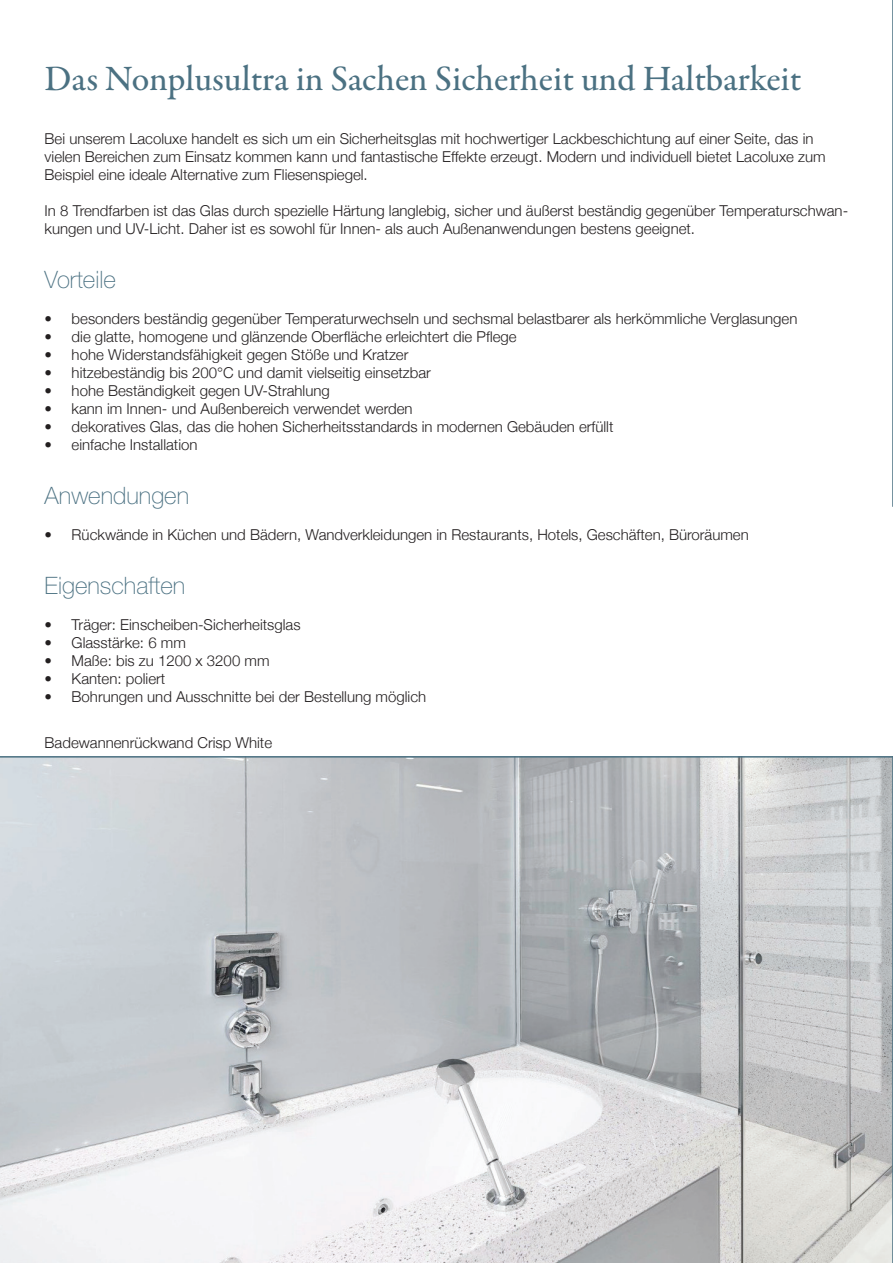
<style>
.page{position:relative;width:893px;height:1263px;background:#fff}
.page>*{position:absolute;margin:0;border:0;box-sizing:border-box;transform-origin:0 0}
.t1{font:500 36px "Garamond Premr Pro";color:#4b7182}
.t2{font:100 24px "Helvetica Neue LT Pro";color:#4b7182}
.t3{font:300 15px/18px "Helvetica Neue";color:#231f20}
</style>
<div class="page">
<img style="left:0;top:758px;width:892px;height:505px">
<hr style="left:0;top:756px;width:893px;height:2px;background:#4b7182">
<hr style="left:892px;top:0;width:1px;height:507px;background:#4b7182">
<hr style="left:892px;top:756px;width:1px;height:507px;background:#4b7182">
<h1 class="t1" style="left:45px;top:57px;width:758px">Das Nonplusultra in Sachen Sicherheit und Haltbarkeit</h1>
<p class="t3" style="left:45px;top:129px;width:782px">Bei unserem Lacoluxe handelt es sich um ein Sicherheitsglas mit hochwertiger Lackbeschichtung auf einer Seite, das in vielen Bereichen zum Einsatz kommen kann und fantastische Effekte erzeugt. Modern und individuell bietet Lacoluxe zum<br>Beispiel eine ideale Alternative zum Fliesenspiegel.</p>
<p class="t3" style="left:45px;top:201px;width:805px">In 8 Trendfarben ist das Glas durch spezielle Härtung langlebig, sicher und äußerst beständig gegenüber Temperaturschwan&shy;kungen und UV-Licht. Daher ist es sowohl für Innen- als auch Außenanwendungen bestens geeignet.</p>
<h2 class="t2" style="left:45px;top:266px;width:73px">Vorteile</h2>
<p class="t3" style="left:45px;top:309px;width:754px">• besonders beständig gegenüber Temperaturwechseln und sechsmal belastbarer als herkömmliche Verglasungen</p>
<p class="t3" style="left:45px;top:327px;width:473px">• die glatte, homogene und glänzende Oberfläche erleichtert die Pflege</p>
<p class="t3" style="left:45px;top:345px;width:365px">• hohe Widerstandsfähigkeit gegen Stöße und Kratzer</p>
<p class="t3" style="left:45px;top:363px;width:388px">• hitzebeständig bis 200°C und damit vielseitig einsetzbar</p>
<p class="t3" style="left:45px;top:381px;width:287px">• hohe Beständigkeit gegen UV-Strahlung</p>
<p class="t3" style="left:45px;top:399px;width:369px">• kann im Innen- und Außenbereich verwendet werden</p>
<p class="t3" style="left:45px;top:417px;width:570px">• dekoratives Glas, das die hohen Sicherheitsstandards in modernen Gebäuden erfüllt</p>
<p class="t3" style="left:45px;top:435px;width:154px">• einfache Installation</p>
<h2 class="t2" style="left:45px;top:482px;width:146px">Anwendungen</h2>
<p class="t3" style="left:45px;top:525px;width:706px">• Rückwände in Küchen und Bädern, Wandverkleidungen in Restaurants, Hotels, Geschäften, Büroräumen</p>
<h2 class="t2" style="left:45px;top:572px;width:142px">Eigenschaften</h2>
<p class="t3" style="left:45px;top:615px;width:257px">• Träger: Einscheiben-Sicherheitsglas</p>
<p class="t3" style="left:45px;top:633px;width:143px">• Glasstärke: 6 mm</p>
<p class="t3" style="left:45px;top:651px;width:226px">• Maße: bis zu 1200 x 3200 mm</p>
<p class="t3" style="left:45px;top:669px;width:122px">• Kanten: poliert</p>
<p class="t3" style="left:45px;top:687px;width:383px">• Bohrungen und Ausschnitte bei der Bestellung möglich</p>
<p class="t3" style="left:45px;top:733px;width:229px">Badewannenrückwand Crisp White</p>
</div>
